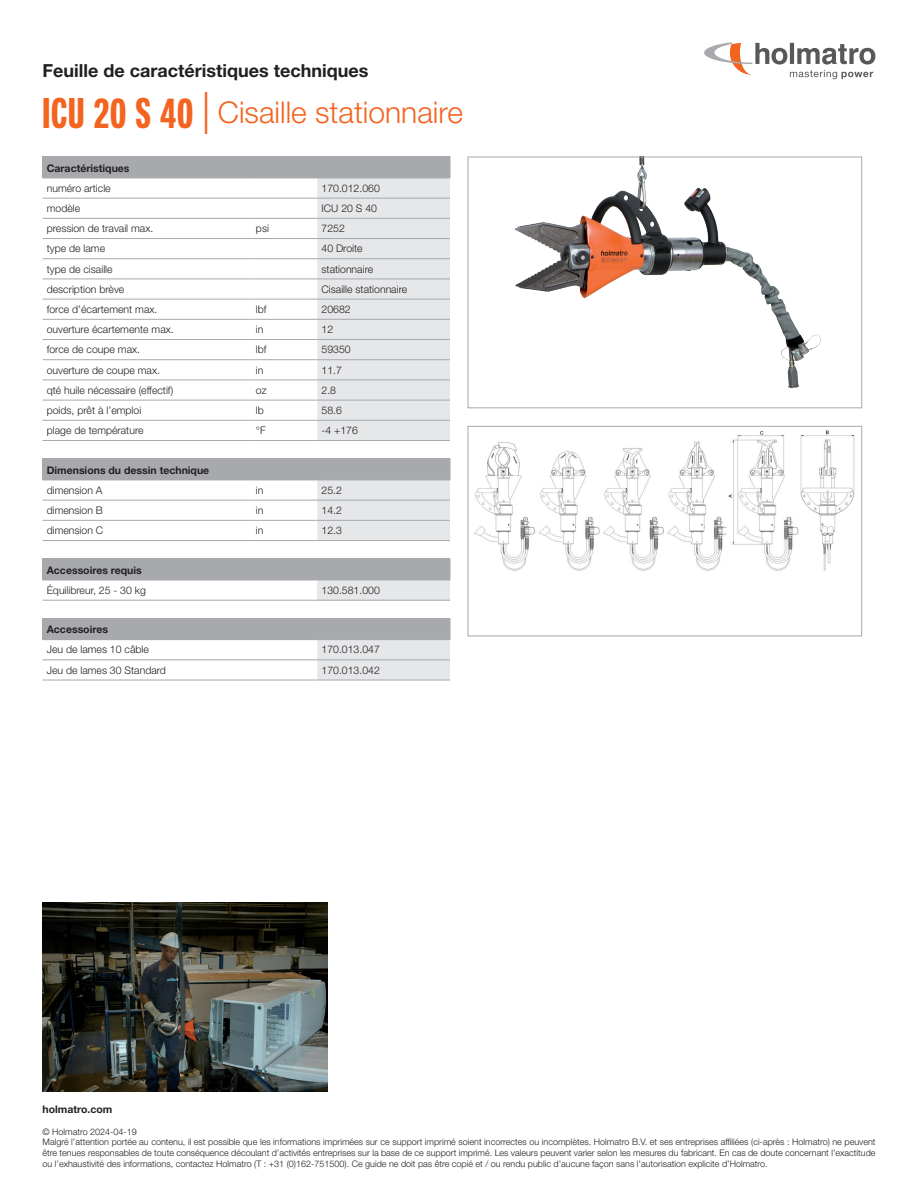
<style>
.page{position:relative;width:918px;height:1188px;background:#fff}
.page>*{position:absolute;margin:0;border:0;box-sizing:border-box;transform-origin:0 0}
.t1{font:300 30px "Helvetica Neue LT Std";color:#f36421}
.t2{font:700 18px "Helvetica Neue LT Std";color:#231f20}
.t3{font:300 10.5px "Helvetica Neue LT Std";color:#231f20}
.t4{font:700 10.5px "Helvetica Neue LT Std";color:#231f20}
.t5{font:300 9px/10.8px "Helvetica Neue LT Std";color:#231f20}
.s1{font-family:"Neue Helvetica Pro 79 Cm";font-weight:700;font-size:42px}
.s2{font-size:42px}
</style>
<div class="page">
<svg style="left:704px;top:42px;width:171px;height:37px"></svg>
<div style="left:43px;top:157px;width:407px;height:21px;background:#a8a9ad"></div>
<svg style="left:317px;top:157px;width:134px;height:283px;background:#e0e1e3"></svg>
<hr style="left:43px;top:178px;width:209px;height:1px;background:#a8a9ad">
<hr style="left:252px;top:178px;width:65px;height:1px;background:#a8a9ad">
<hr style="left:317px;top:178px;width:133px;height:1px;background:#a8a9ad">
<hr style="left:43px;top:198px;width:209px;height:1px;background:#a8a9ad">
<hr style="left:252px;top:198px;width:65px;height:1px;background:#a8a9ad">
<hr style="left:317px;top:198px;width:133px;height:1px;background:#a8a9ad">
<hr style="left:43px;top:218px;width:209px;height:1px;background:#a8a9ad">
<hr style="left:252px;top:218px;width:65px;height:1px;background:#a8a9ad">
<hr style="left:317px;top:218px;width:133px;height:1px;background:#a8a9ad">
<hr style="left:43px;top:238px;width:209px;height:1px;background:#a8a9ad">
<hr style="left:252px;top:238px;width:65px;height:1px;background:#a8a9ad">
<hr style="left:317px;top:238px;width:133px;height:1px;background:#a8a9ad">
<hr style="left:43px;top:258px;width:209px;height:1px;background:#a8a9ad">
<hr style="left:252px;top:258px;width:65px;height:1px;background:#a8a9ad">
<hr style="left:317px;top:258px;width:133px;height:1px;background:#a8a9ad">
<hr style="left:43px;top:279px;width:209px;height:1px;background:#a8a9ad">
<hr style="left:252px;top:279px;width:65px;height:1px;background:#a8a9ad">
<hr style="left:317px;top:279px;width:133px;height:1px;background:#a8a9ad">
<hr style="left:43px;top:299px;width:209px;height:1px;background:#a8a9ad">
<hr style="left:252px;top:299px;width:65px;height:1px;background:#a8a9ad">
<hr style="left:317px;top:299px;width:133px;height:1px;background:#a8a9ad">
<hr style="left:43px;top:319px;width:209px;height:1px;background:#a8a9ad">
<hr style="left:252px;top:319px;width:65px;height:1px;background:#a8a9ad">
<hr style="left:317px;top:319px;width:133px;height:1px;background:#a8a9ad">
<hr style="left:43px;top:339px;width:209px;height:1px;background:#a8a9ad">
<hr style="left:252px;top:339px;width:65px;height:1px;background:#a8a9ad">
<hr style="left:317px;top:339px;width:133px;height:1px;background:#a8a9ad">
<hr style="left:43px;top:359px;width:209px;height:1px;background:#a8a9ad">
<hr style="left:252px;top:359px;width:65px;height:1px;background:#a8a9ad">
<hr style="left:317px;top:359px;width:133px;height:1px;background:#a8a9ad">
<hr style="left:43px;top:380px;width:209px;height:1px;background:#a8a9ad">
<hr style="left:252px;top:380px;width:65px;height:1px;background:#a8a9ad">
<hr style="left:317px;top:380px;width:133px;height:1px;background:#a8a9ad">
<hr style="left:43px;top:400px;width:209px;height:1px;background:#a8a9ad">
<hr style="left:252px;top:400px;width:65px;height:1px;background:#a8a9ad">
<hr style="left:317px;top:400px;width:133px;height:1px;background:#a8a9ad">
<hr style="left:43px;top:440px;width:209px;height:1px;background:#a8a9ad">
<hr style="left:43px;top:420px;width:209px;height:1px;background:#a8a9ad">
<hr style="left:252px;top:440px;width:65px;height:1px;background:#a8a9ad">
<hr style="left:252px;top:420px;width:65px;height:1px;background:#a8a9ad">
<hr style="left:317px;top:440px;width:133px;height:1px;background:#a8a9ad">
<hr style="left:317px;top:420px;width:133px;height:1px;background:#a8a9ad">
<div style="left:43px;top:459px;width:407px;height:21px;background:#a8a9ad"></div>
<svg style="left:317px;top:459px;width:134px;height:81px"></svg>
<hr style="left:43px;top:480px;width:209px;height:1px;background:#a8a9ad">
<hr style="left:252px;top:480px;width:65px;height:1px;background:#a8a9ad">
<hr style="left:317px;top:480px;width:133px;height:1px;background:#a8a9ad">
<hr style="left:43px;top:500px;width:209px;height:1px;background:#a8a9ad">
<hr style="left:252px;top:500px;width:65px;height:1px;background:#a8a9ad">
<hr style="left:317px;top:500px;width:133px;height:1px;background:#a8a9ad">
<hr style="left:43px;top:540px;width:209px;height:1px;background:#a8a9ad">
<hr style="left:43px;top:520px;width:209px;height:1px;background:#a8a9ad">
<hr style="left:252px;top:540px;width:65px;height:1px;background:#a8a9ad">
<hr style="left:252px;top:520px;width:65px;height:1px;background:#a8a9ad">
<hr style="left:317px;top:540px;width:133px;height:1px;background:#a8a9ad">
<hr style="left:317px;top:520px;width:133px;height:1px;background:#a8a9ad">
<div style="left:43px;top:559px;width:407px;height:21px;background:#a8a9ad"></div>
<div style="left:317px;top:580px;width:133px;height:20px;background:#e6e7e9"></div>
<svg style="left:450px;top:559px;width:1px;height:21px"></svg>
<hr style="left:43px;top:600px;width:274px;height:1px;background:#a8a9ad">
<hr style="left:43px;top:580px;width:274px;height:1px;background:#a8a9ad">
<hr style="left:317px;top:600px;width:133px;height:1px;background:#a8a9ad">
<hr style="left:317px;top:580px;width:133px;height:1px;background:#a8a9ad">
<div style="left:43px;top:618px;width:407px;height:22px;background:#a8a9ad"></div>
<svg style="left:317px;top:618px;width:134px;height:62px"></svg>
<hr style="left:317px;top:639px;width:133px;height:1px;background:#a8a9ad">
<hr style="left:43px;top:680px;width:274px;height:1px;background:#a8a9ad">
<hr style="left:43px;top:660px;width:274px;height:1px;background:#a8a9ad">
<hr style="left:317px;top:680px;width:133px;height:1px;background:#a8a9ad">
<hr style="left:317px;top:660px;width:133px;height:1px;background:#a8a9ad">
<img style="left:43px;top:902px;width:284px;height:189px">
<img style="left:474px;top:430px;width:381px;height:141px">
<div style="left:468px;top:426px;width:394px;height:210px;border:1px solid #a8a9ad"></div>
<img style="left:515px;top:159px;width:306px;height:230px">
<div style="left:468px;top:157px;width:394px;height:251px;border:1px solid #a8a9ad"></div>
<h2 class="t2" style="left:43px;top:59px;width:327px">Feuille de caractéristiques techniques</h2>
<h1 class="t1" style="left:43px;top:94px;width:422px"><span class="s1">ICU 20 S 40</span> <span class="s2">|</span> Cisaille stationnaire</h1>
<p class="t4" style="left:47px;top:161px;width:84px">Caractéristiques</p>
<p class="t3" style="left:47px;top:182px;width:65px">numéro article</p>
<p class="t3" style="left:322px;top:182px;width:60px">170.012.060</p>
<p class="t3" style="left:47px;top:202px;width:35px">modèle</p>
<p class="t3" style="left:322px;top:202px;width:57px">ICU 20 S 40</p>
<p class="t3" style="left:47px;top:222px;width:108px">pression de travail max.</p>
<p class="t3" style="left:256px;top:222px;width:15px">psi</p>
<p class="t3" style="left:322px;top:222px;width:25px">7252</p>
<p class="t3" style="left:47px;top:242px;width:60px">type de lame</p>
<p class="t3" style="left:322px;top:242px;width:43px">40 Droite</p>
<p class="t3" style="left:47px;top:262px;width:67px">type de cisaille</p>
<p class="t3" style="left:322px;top:262px;width:53px">stationnaire</p>
<p class="t3" style="left:47px;top:283px;width:79px">description brève</p>
<p class="t3" style="left:322px;top:283px;width:87px">Cisaille stationnaire</p>
<p class="t3" style="left:47px;top:303px;width:112px">force d’écartement max.</p>
<p class="t3" style="left:256px;top:303px;width:12px">lbf</p>
<p class="t3" style="left:322px;top:303px;width:31px">20682</p>
<p class="t3" style="left:47px;top:323px;width:129px">ouverture écartemente max.</p>
<p class="t3" style="left:256px;top:323px;width:9px">in</p>
<p class="t3" style="left:322px;top:323px;width:13px">12</p>
<p class="t3" style="left:47px;top:343px;width:95px">force de coupe max.</p>
<p class="t3" style="left:256px;top:343px;width:12px">lbf</p>
<p class="t3" style="left:322px;top:343px;width:31px">59350</p>
<p class="t3" style="left:47px;top:363px;width:115px">ouverture de coupe max.</p>
<p class="t3" style="left:256px;top:363px;width:9px">in</p>
<p class="t3" style="left:322px;top:363px;width:22px">11.7</p>
<p class="t3" style="left:47px;top:384px;width:128px">qté huile nécessaire (effectif)</p>
<p class="t3" style="left:256px;top:384px;width:12px">oz</p>
<p class="t3" style="left:322px;top:384px;width:16px">2.8</p>
<p class="t3" style="left:47px;top:404px;width:96px">poids, prêt à l’emploi</p>
<p class="t3" style="left:256px;top:404px;width:9px">lb</p>
<p class="t3" style="left:322px;top:404px;width:22px">58.6</p>
<p class="t3" style="left:47px;top:424px;width:98px">plage de température</p>
<p class="t3" style="left:256px;top:424px;width:11px">°F</p>
<p class="t3" style="left:322px;top:424px;width:38px">-4 +176</p>
<p class="t4" style="left:47px;top:463px;width:164px">Dimensions du dessin technique</p>
<p class="t3" style="left:47px;top:484px;width:57px">dimension A</p>
<p class="t3" style="left:256px;top:484px;width:9px">in</p>
<p class="t3" style="left:322px;top:484px;width:22px">25.2</p>
<p class="t3" style="left:47px;top:504px;width:58px">dimension B</p>
<p class="t3" style="left:256px;top:504px;width:9px">in</p>
<p class="t3" style="left:322px;top:504px;width:22px">14.2</p>
<p class="t3" style="left:47px;top:524px;width:58px">dimension C</p>
<p class="t3" style="left:256px;top:524px;width:9px">in</p>
<p class="t3" style="left:322px;top:524px;width:22px">12.3</p>
<p class="t4" style="left:47px;top:563px;width:97px">Accessoires requis</p>
<p class="t3" style="left:47px;top:584px;width:101px">Équilibreur, 25 - 30 kg</p>
<p class="t3" style="left:322px;top:584px;width:60px">130.581.000</p>
<p class="t4" style="left:47px;top:623px;width:63px">Accessoires</p>
<p class="t3" style="left:47px;top:643px;width:104px">Jeu de lames 10 câble</p>
<p class="t3" style="left:322px;top:643px;width:60px">170.013.047</p>
<p class="t3" style="left:47px;top:664px;width:121px">Jeu de lames 30 Standard</p>
<p class="t3" style="left:322px;top:664px;width:60px">170.013.042</p>
<p class="t4" style="left:43px;top:1103px;width:71px">holmatro.com</p>
<p class="t5" style="left:43px;top:1126px;width:835px">© Holmatro 2024-04-19<br>Malgré l’attention portée au contenu, il est possible que les informations imprimées sur ce support imprimé soient incorrectes ou incomplètes. Holmatro B.V. et ses entreprises affiliées (ci-après : Holmatro) ne peuvent être tenues responsables de toute conséquence découlant d’activités entreprises sur la base de ce support imprimé. Les valeurs peuvent varier selon les mesures du fabricant. En cas de doute concernant l’exactitude ou l’exhaustivité des informations, contactez Holmatro (T : +31 (0)162-751500). Ce guide ne doit pas être copié et / ou rendu public d’aucune façon sans l’autorisation explicite d’Holmatro.</p>
</div>
